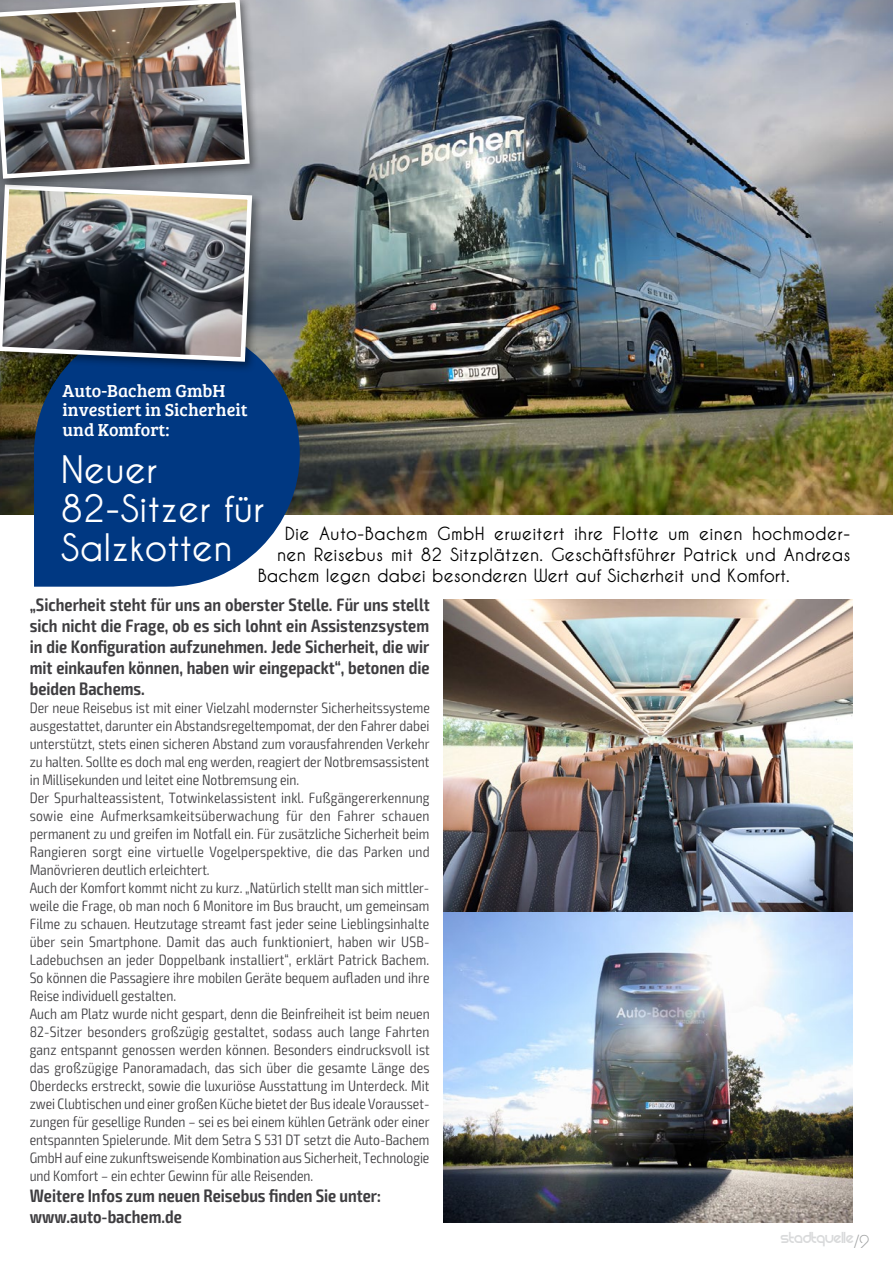
<style>
.page{position:relative;width:893px;height:1263px;background:#fff}
.page>*{position:absolute;margin:0;border:0;box-sizing:border-box;transform-origin:0 0}
.t1{font:700 37.5px/39px "Caviar Dreams";color:#fff}
.t2{font:600 condensed 18px/21px "Exo 2";color:#3e3d40;text-align:justify}
.t3{font:700 18px "Caviar Dreams";letter-spacing:.005em;color:#000}
.t4{font:18px/19.5px "Bree Serif";color:#fff}
.t5{font:17.7px "REZ";color:#d9dadb}
.t6{font:300 condensed 15px/18px "Exo 2";color:#3e3d40}
.s1{font-family:"JK Abode Light Demo";color:#9c9e9f}
</style>
<div class="page">
<img style="left:0;top:0;width:893px;height:514px">
<svg style="left:34px;top:321px;width:266px;height:266px;background:#164787"></svg>
<img style="left:443px;top:600px;width:410px;height:622px">
<div style="left:0;top:180px;width:263px;height:193px;background:#000;opacity:.45"></div>
<svg style="left:0;top:190px;width:254px;height:174px;background:#6f7173"></svg>
<div style="left:0;top:0;width:261px;height:190px;background:#000;opacity:.45"></div>
<img style="left:0;top:0;width:252px;height:181px">
<div style="left:0;top:279px;width:5px;height:193px;background:#000;opacity:.45"></div>
<p class="t4" style="left:63px;top:380px;width:186px">Auto-Bachem GmbH investiert in Sicherheit und Komfort:</p>
<p class="t1" style="left:61px;top:450px;width:205px">Neuer<br>82-Sitzer für<br>Salzkotten</p>
<p class="t3" style="left:285px;top:523px;width:567px">Die Auto-Bachem GmbH erweitert ihre Flotte um einen hochmoder-</p>
<p class="t3" style="left:277px;top:544px;width:575px">nen Reisebus mit 82 Sitzplätzen. Geschäftsführer Patrick und Andreas</p>
<p class="t3" style="left:258px;top:565px;width:534px">Bachem legen dabei besonderen Wert auf Sicherheit und Komfort.</p>
<p class="t2" style="left:30px;top:595px;width:402px">„Sicherheit steht für uns an oberster Stelle. Für uns stellt sich nicht die Frage, ob es sich lohnt ein Assistenzsystem in die Konfiguration aufzunehmen. Jede Sicherheit, die wir mit einkaufen können, haben wir eingepackt“, betonen die beiden Bachems.</p>
<p class="t6" style="left:30px;top:699px;width:402px">Der neue Reisebus ist mit einer Vielzahl modernster Sicherheitssysteme ausgestattet, darunter ein Abstandsregeltempomat, der den Fahrer dabei unterstützt, stets einen sicheren Abstand zum vorausfahrenden Verkehr zu halten. Sollte es doch mal eng werden, reagiert der Notbremsassistent in Millisekunden und leitet eine Notbremsung ein.<br>Der Spurhalteassistent, Totwinkelassistent inkl. Fußgängererkennung sowie eine Aufmerksamkeitsüberwachung für den Fahrer schauen permanent zu und greifen im Notfall ein. Für zusätzliche Sicherheit beim Rangieren sorgt eine virtuelle Vogelperspektive, die das Parken und Manövrieren deutlich erleichtert.<br>Auch der Komfort kommt nicht zu kurz. „Natürlich stellt man sich mittler&shy;weile die Frage, ob man noch 6 Monitore im Bus braucht, um gemeinsam Filme zu schauen. Heutzutage streamt fast jeder seine Lieblingsinhalte über sein Smartphone. Damit das auch funktioniert, haben wir USB-Ladebuchsen an jeder Doppelbank installiert“, erklärt Patrick Bachem.<br>So können die Passagiere ihre mobilen Geräte bequem aufladen und ihre Reise individuell gestalten.<br>Auch am Platz wurde nicht gespart, denn die Beinfreiheit ist beim neuen 82-Sitzer besonders großzügig gestaltet, sodass auch lange Fahrten ganz entspannt genossen werden können. Besonders eindrucksvoll ist das großzügige Panoramadach, das sich über die gesamte Länge des Oberdecks erstreckt, sowie die luxuriöse Ausstattung im Unterdeck. Mit zwei Clubtischen und einer großen Küche bietet der Bus ideale Vorausset&shy;zungen für gesellige Runden – sei es bei einem kühlen Getränk oder einer entspannten Spielerunde. Mit dem Setra S 531 DT setzt die Auto-Bachem GmbH auf eine zukunftsweisende Kombination aus Sicherheit, Technologie und Komfort – ein echter Gewinn für alle Reisenden.</p>
<p class="t2" style="left:30px;top:1186px;width:353px">Weitere Infos zum neuen Reisebus finden Sie unter: www.auto-bachem.de</p>
<p class="t5" style="left:781px;top:1232px;width:90px">StadtQuelle<span class="s1">/9</span></p>
</div>
